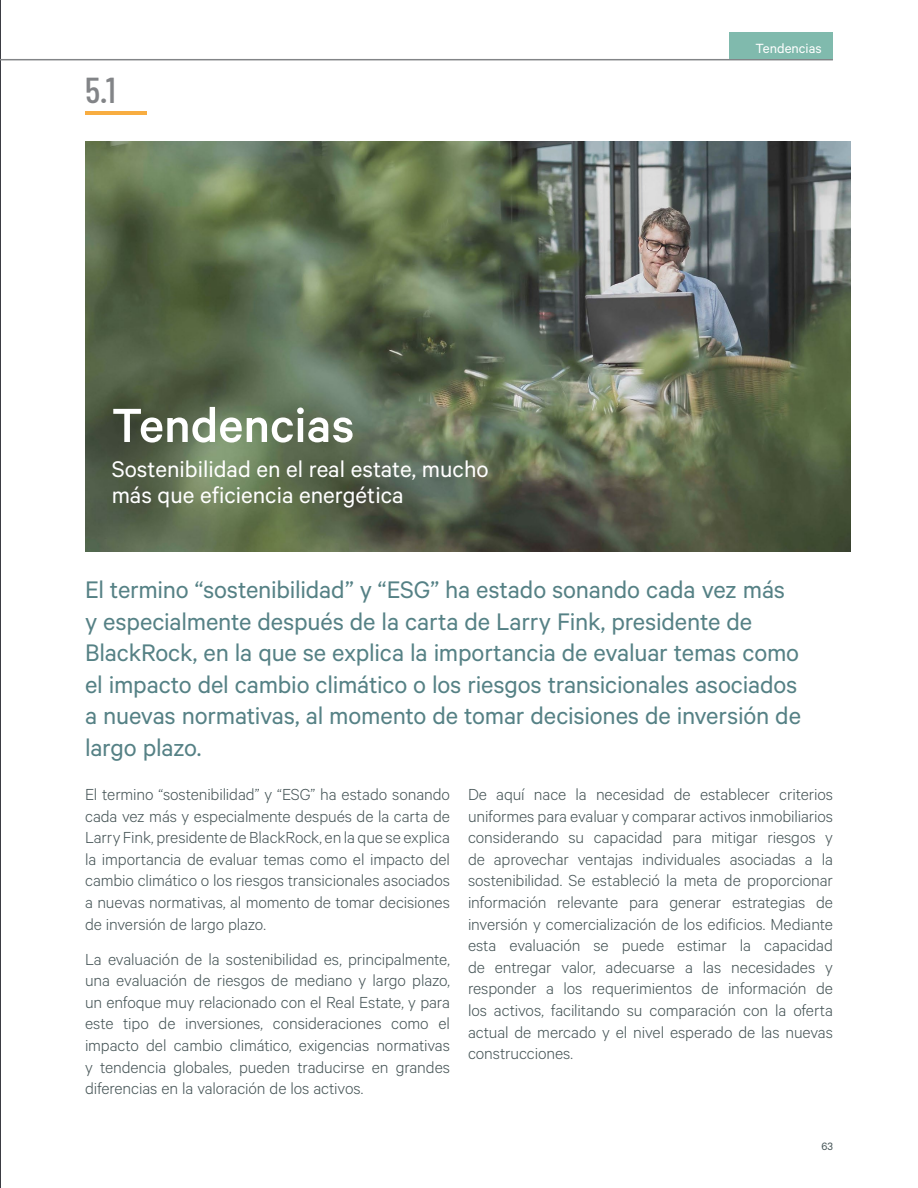
<style>
.page{position:relative;width:918px;height:1188px;background:#fff}
.page>*{position:absolute;margin:0;border:0;box-sizing:border-box;transform-origin:0 0}
.t1{font:500 54px "Calibre";color:#fff}
.t2{font:500 36px "Barlow Condensed";color:#828487}
.t3{font:27px/31.5px "Calibre";letter-spacing:-.005em;color:#558185}
.t4{font:25.5px/25.5px "Calibre";color:#fff}
.t5{font:300 18px/21.6px "Calibre";letter-spacing:-.005em;color:#435254;text-align:justify}
.t6{font:15px "Calibre";color:#fff}
.t7{font:12px "Calibre";color:#435254}
</style>
<div class="page">
<hr style="left:0;top:0;width:1px;height:1188px;background:#3b3c43">
<img style="left:86px;top:141px;width:764px;height:410px">
<hr style="left:0;top:59px;width:833px;height:1px;background:#828487">
<div style="left:729px;top:32px;width:104px;height:27px;background:#80baad"></div>
<hr style="left:85px;top:111px;width:62px;height:4px;background:#f8ad41">
<h2 class="t2" style="left:85px;top:65px;width:32px">5.1</h2>
<h1 class="t1" style="left:112px;top:394px;width:244px">Tendencias</h1>
<h3 class="t4" style="left:112px;top:455px;width:378px">Sostenibilidad en el real estate, mucho más que eficiencia energética</h3>
<p class="t6" style="left:755px;top:39px;width:68px">Tendencias</p>
<p class="t3" style="left:85px;top:573px;width:718px">El termino “sostenibilidad” y “ESG” ha estado sonando cada vez más y especialmente después de la carta de Larry Fink, presidente de BlackRock, en la que se explica la importancia de evaluar temas como el impacto del cambio climático o los riesgos transicionales asociados a nuevas normativas, al momento de tomar decisiones de inversión de largo plazo.</p>
<p class="t5" style="left:85px;top:783px;width:366px">El termino “sostenibilidad” y “ESG” ha estado sonando cada vez más y especialmente después de la carta de Larry Fink, presidente de BlackRock, en la que se explica la importancia de evaluar temas como el impacto del cambio climático o los riesgos transicionales asociados a nuevas normativas, al momento de tomar decisiones de inversión de largo plazo.</p>
<p class="t5" style="left:85px;top:947px;width:367px">La evaluación de la sostenibilidad es, principalmente, una evaluación de riesgos de mediano y largo plazo, un enfoque muy relacionado con el Real Estate, y para este tipo de inversiones, consideraciones como el impacto del cambio climático, exigencias normativas y tendencia globales, pueden traducirse en grandes diferencias en la valoración de los activos.</p>
<p class="t5" style="left:468px;top:783px;width:367px">De aquí nace la necesidad de establecer criterios uniformes para evaluar y comparar activos inmobiliarios considerando su capacidad para mitigar riesgos y de aprovechar ventajas individuales asociadas a la sostenibilidad. Se estableció la meta de proporcionar información relevante para generar estrategias de inversión y comercialización de los edificios. Mediante esta evaluación se puede estimar la capacidad de entregar valor, adecuarse a las necesidades y responder a los requerimientos de información de los activos, facilitando su comparación con la oferta actual de mercado y el nivel esperado de las nuevas construcciones.</p>
<p class="t7" style="left:821px;top:1140px;width:13px">63</p>
</div>
